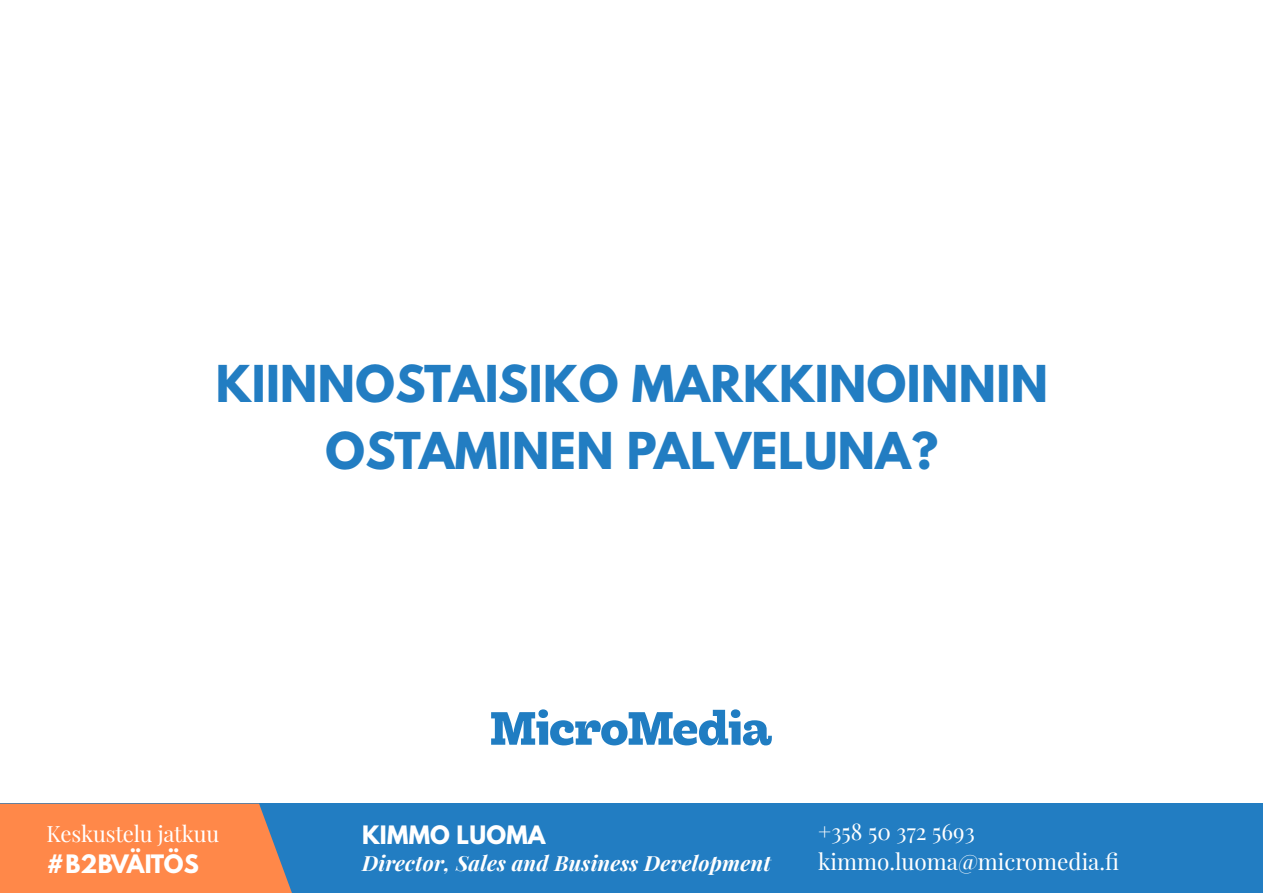
<style>
.page{position:relative;width:1263px;height:893px;background:#fff}
.page>*{position:absolute;margin:0;border:0;box-sizing:border-box;transform-origin:0 0}
.t1{font:700 45px "League Spartan";letter-spacing:.01em;color:#227dc2}
.t2{font:22.5px "Playfair Display";color:#fff}
.t3{font:700 22.5px "League Spartan";letter-spacing:.01em;color:#fff}
.t4{font:22.05px "Playfair Display";letter-spacing:-.01em;color:#fff}
.t5{font:italic 700 21px "Playfair Display";letter-spacing:.01em;color:#fff}
</style>
<div class="page">
<div style="left:0;top:804px;width:1263px;height:89px;background:#227dc2"></div>
<div style="left:0;top:804px;width:292px;height:89px;background:#ff8849"></div>
<svg style="left:491px;top:709px;width:281px;height:36px"></svg>
<p class="t1" style="left:216px;top:348px;width:833px">KIINNOSTAISIKO MARKKINOINNIN</p>
<p class="t1" style="left:326px;top:416px;width:614px">OSTAMINEN PALVELUNA?</p>
<p class="t4" style="left:46px;top:816px;width:174px">Keskustelu jatkuu</p>
<p class="t3" style="left:46px;top:847px;width:154px">#B2BVÄITÖS</p>
<p class="t3" style="left:362px;top:818px;width:185px">KIMMO LUOMA</p>
<p class="t5" style="left:362px;top:846px;width:410px">Director, Sales and Business Development</p>
<p class="t2" style="left:818px;top:814px;width:158px">+358 50 372 5693</p>
<p class="t2" style="left:818px;top:844px;width:302px">kimmo.luoma@micromedia.fi</p>
</div>
